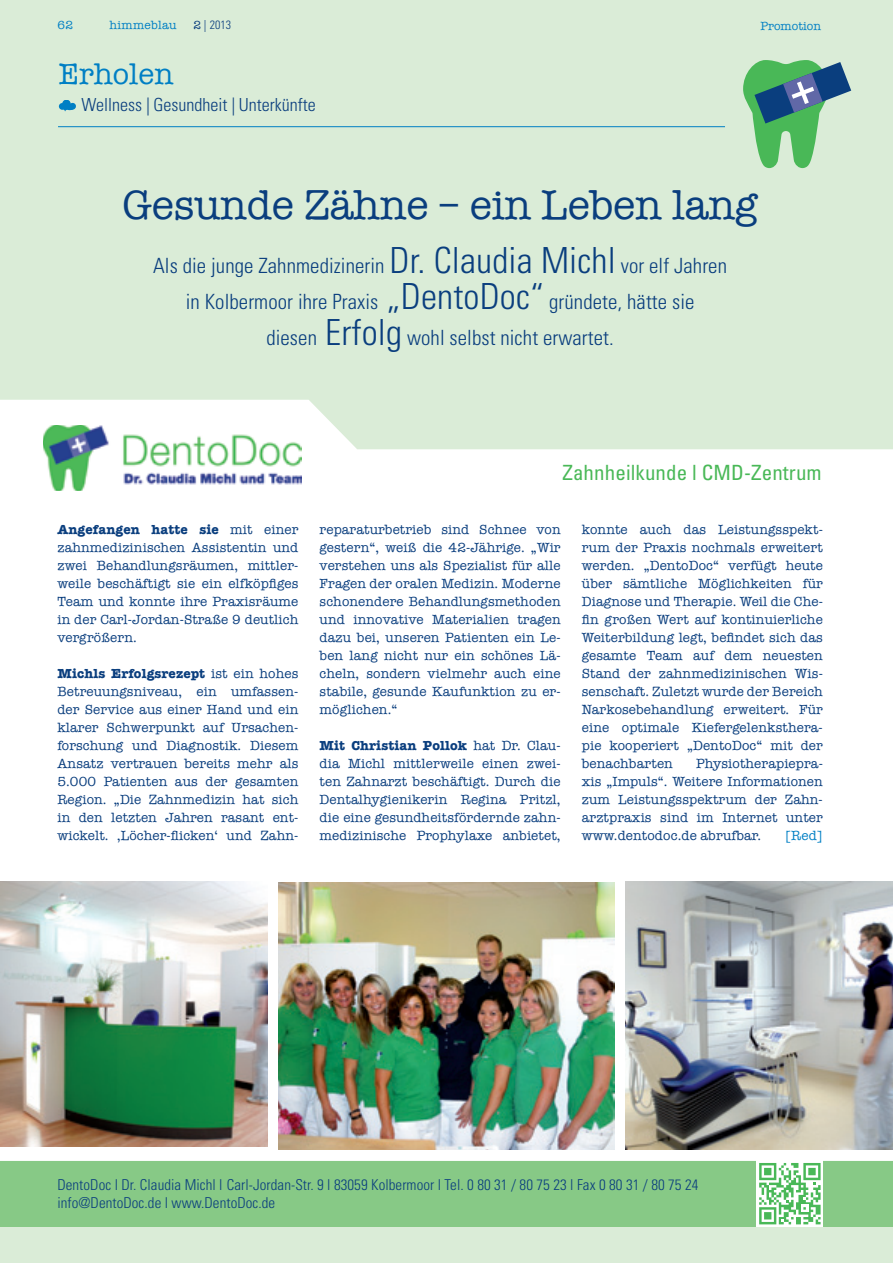
<style>
.page{position:relative;width:893px;height:1263px;background:#daecd7}
.page>*{position:absolute;margin:0;border:0;box-sizing:border-box;transform-origin:0 0}
.t1{font:42px "American Typewriter";letter-spacing:-.005em;color:#0a3e7e}
.t2{font:30px "American Typewriter";color:#007fc4}
.t3{font:300 condensed 21px/36px "Univers";letter-spacing:.005em;color:#0a3e7e;text-align:center}
.t4{font:condensed 21px "Univers";letter-spacing:.005em;color:#49b857}
.t5{font:300 condensed 18px "Univers";color:#0a3e7e}
.t6{font:300 condensed 15px/18px "Univers";letter-spacing:.005em;color:#0a3e7e}
.t7{font:13.5px/18px "American Typewriter";letter-spacing:.01em;color:#0a3e7e;text-align:justify}
.t8{font:13.5px "American Typewriter";color:#007fc4}
.t9{font:12px "American Typewriter";letter-spacing:.025em;color:#007fc4}
.t10{font:12px "American Typewriter";color:#007fc4}
.t11{font:300 condensed 12px "Univers";color:#0a3e7e}
.s1{font-family:"American Typewriter";font-weight:400;font-stretch:normal}
.s2{font-size:36px}
.s3{font-weight:700}
.s4{font-stretch:normal}
</style>
<div class="page">
<hr style="left:58px;top:126px;width:667px;height:1px;background:#007fc4">
<svg style="left:59px;top:100px;width:17px;height:11px"></svg>
<svg style="left:743px;top:60px;width:108px;height:109px"></svg>
<div style="left:0;top:1150px;width:893px;height:77px;background:#87c986"></div>
<div style="left:0;top:400px;width:893px;height:761px;background:#fff"></div>
<img style="left:0;top:882px;width:268px;height:264px">
<img style="left:625px;top:882px;width:268px;height:268px">
<img style="left:279px;top:883px;width:335px;height:267px">
<img style="left:43px;top:425px;width:259px;height:66px">
<div style="left:757px;top:1160px;width:66px;height:67px;background:#fff"></div>
<svg style="left:759px;top:1163px;width:62px;height:61px"></svg>
<p class="t9" style="left:57px;top:16px;width:17px">62</p>
<p class="t9" style="left:110px;top:16px;width:69px">himmeblau</p>
<p class="t11" style="left:193px;top:18px;width:39px"><span class="s1">2</span> | 2013</p>
<h2 class="t2" style="left:59px;top:51px;width:116px">Erholen</h2>
<h3 class="t5" style="left:81px;top:94px;width:236px">Wellness | Gesundheit | Unterkünfte</h3>
<p class="t10" style="left:760px;top:16px;width:62px">Promotion</p>
<h1 class="t1" style="left:122px;top:173px;width:637px">Gesunde Zähne – ein Leben lang</h1>
<h3 class="t3" style="left:153px;top:248px;width:575px">Als die junge Zahnmedizinerin <span class="s2">Dr. Claudia Michl</span> vor elf Jahren in Kolbermoor ihre Praxis <span class="s2">„DentoDoc“</span> gründete, hätte sie<br>diesen <span class="s2">Erfolg</span> wohl selbst nicht erwartet.</h3>
<p class="t7" style="left:57px;top:520px;width:242px"><span class="s3">Angefangen hatte sie</span> mit einer zahnmedizinischen Assistentin und zwei Behandlungsräumen, mittler&shy;weile beschäftigt sie ein elfköpfiges Team und konnte ihre Praxisräume in der Carl-Jordan-Straße 9 deutlich vergrößern.</p>
<p class="t7" style="left:57px;top:664px;width:242px"><span class="s3">Michls Erfolgsrezept</span> ist ein hohes Betreuungsniveau, ein umfassen&shy;der Service aus einer Hand und ein klarer Schwerpunkt auf Ursachen&shy;forschung und Diagnostik. Diesem Ansatz vertrauen bereits mehr als 5.000 Patienten aus der gesamten Region. „Die Zahnmedizin hat sich in den letzten Jahren rasant ent&shy;wickelt. ‚Löcher-flicken‘ und Zahn-</p>
<h3 class="t4" style="left:562px;top:460px;width:261px">Zahnheilkunde l CMD-Zentrum</h3>
<p class="t7" style="left:320px;top:520px;width:242px">reparaturbetrieb sind Schnee von gestern“, weiß die 42-Jährige. „Wir verstehen uns als Spezialist für alle Fragen der oralen Medizin. Moderne schonendere Behandlungsmethoden und innovative Materialien tragen dazu bei, unseren Patienten ein Le&shy;ben lang nicht nur ein schönes Lä&shy;cheln, sondern vielmehr auch eine stabile, gesunde Kaufunktion zu er&shy;möglichen.“</p>
<p class="t7" style="left:320px;top:736px;width:242px"><span class="s3">Mit Christian Pollok</span> hat Dr. Clau&shy;dia Michl mittlerweile einen zwei&shy;ten Zahnarzt beschäftigt. Durch die Dentalhygienikerin Regina Pritzl, die eine gesundheitsfördernde zahn&shy;medizinische Prophylaxe anbietet,</p>
<p class="t7" style="left:582px;top:520px;width:242px">konnte auch das Leistungsspekt&shy;rum der Praxis nochmals erweitert werden. „DentoDoc“ verfügt heute über sämtliche Möglichkeiten für Diagnose und Therapie. Weil die Che&shy;fin großen Wert auf kontinuierliche Weiterbildung legt, befindet sich das gesamte Team auf dem neuesten Stand der zahnmedizinischen Wis&shy;senschaft. Zuletzt wurde der Bereich Narkosebehandlung erweitert. Für eine optimale Kiefergelenksthera&shy;pie kooperiert „DentoDoc“ mit der benachbarten</p>
<p class="t7" style="left:582px;top:754px;width:242px;text-indent:114px">Physiotherapiepra&shy;xis „Impuls“. Weitere Informationen zum Leistungsspektrum der Zahn&shy;arztpraxis sind im Internet unter www.dentodoc.de abrufbar.</p>
<p class="t8" style="left:785px;top:825px;width:39px">[Red]</p>
<p class="t6" style="left:57px;top:1175px;width:643px">DentoDoc <span class="s4">l</span> Dr. Claudia Michl <span class="s4">l</span> Carl-Jordan-Str. 9 <span class="s4">l</span> 83059 Kolbermoor <span class="s4">l</span> Tel. 0 80 31 / 80 75 23 <span class="s4">l</span> Fax 0 80 31 / 80 75 24 info@DentoDoc.de <span class="s4">l</span> www.DentoDoc.de</p>
</div>
